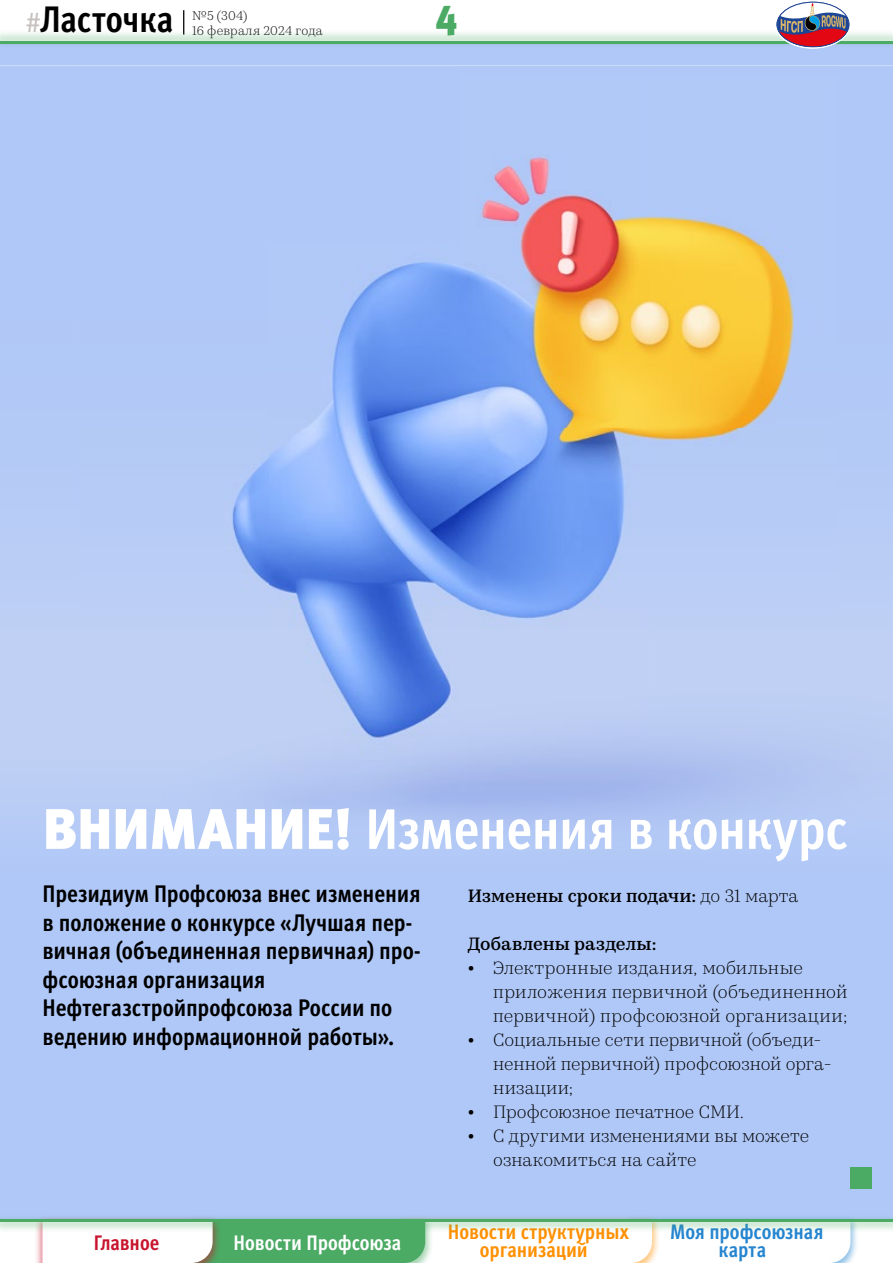
<style>
.page{position:relative;width:893px;height:1263px;background:#fff}
.page>*{position:absolute;margin:0;border:0;box-sizing:border-box;transform-origin:0 0}
._1_0_Zag{font:700 condensed 57px "Meta Pro";letter-spacing:-.01em;color:#fff}
.t1{font:900 condensed 43.5px "Meta Pro";color:#4baa64}
.t2{font:700 condensed 36.9px "Meta Pro";letter-spacing:-.005em;color:#000}
._2_0_Lid{font:700 condensed 24px/28.5px "Meta Pro";letter-spacing:-.005em;color:#000}
.t3{font:700 condensed 21px/18px "Meta Pro";color:#ff9000;text-align:center}
.t4{font:700 condensed 21px/18px "Meta Pro";letter-spacing:-.005em;color:#2585d0;text-align:center}
.t5{font:700 condensed 21px "Meta Pro";color:#fff}
.t6{font:700 condensed 21px "Meta Pro";letter-spacing:-.005em;color:#c8142d}
.t7{font:300 18px/24px "Kazimir Text";letter-spacing:.005em;color:#000}
._2_0_Lid-2{font:500 18px "Kazimir Text";letter-spacing:-.005em;color:#000}
._0_1_First{font:500 18px "Kazimir Text";letter-spacing:.005em;color:#000}
.t8{font:300 12.75px/15px "Kazimir Text";letter-spacing:.015em;color:#000}
.s1{font-weight:400;font-stretch:normal;font-size:27px;color:#c6c1bf}
.s2{font-weight:900;font-stretch:normal}
.s3{font-weight:300}
.s4{font-weight:900}
</style>
<div class="page">
<div style="left:0;top:44px;width:893px;height:1178px;background:#b0c8f8"></div>
<img style="left:0;top:65px;width:893px;height:747px">
<div style="left:850px;top:1167px;width:22px;height:21px;background:#4baa64"></div>
<div style="left:623px;top:1215px;width:236px;height:48px;background:#2585d0;opacity:.5"></div>
<svg style="left:183px;top:10px;width:1px;height:19px"></svg>
<div style="left:35px;top:1215px;width:186px;height:48px;background:#c8142d;opacity:.5"></div>
<svg style="left:43px;top:1233px;width:807px;height:30px"></svg>
<div style="left:0;top:1214px;width:893px;height:19px;background:#4baa64;opacity:.3"></div>
<hr style="left:0;top:1219px;width:893px;height:3px;background:#4baa64">
<div style="left:0;top:29px;width:893px;height:19px;background:#4baa64;opacity:.3"></div>
<hr style="left:0;top:41px;width:893px;height:3px;background:#4baa64">
<svg style="left:775px;top:2px;width:75px;height:46px"></svg>
<div style="left:775px;top:0;width:75px;height:48px;border:1px solid #fff;border-radius:50%"></div>
<h3 class="t2" style="left:26px;top:-9px;width:149px"><span class="s1">#</span>Ласточка</h3>
<p class="t8" style="left:192px;top:7px;width:132px">№5 (304)<br>16 февраля 2024 года</p>
<h2 class="t1" style="left:436px;top:-14px;width:23px">4</h2>
<p class="_1_0_Zag" style="left:43px;top:785px;width:807px"><span class="s2">ВНИМАНИЕ!</span> Изменения в конкурс</p>
<p class="_2_0_Lid" style="left:43px;top:878px;width:380px">Президиум Профсоюза внес изменения в положение о конкурсе «Лучшая пер‑ вичная (объединенная первичная) про‑ фсоюзная организация Нефтегазстройпроф союза России по ведению информационной работы».</p>
<p class="_2_0_Lid-2" style="left:468px;top:882px;width:332px">Изменены сроки подачи: <span class="s3">до 31 марта</span></p>
<p class="_0_1_First" style="left:468px;top:930px;width:190px">Добавлены разделы:</p>
<p class="t7" style="left:493px;top:955px;width:356px;text-indent:-26px"><span class="s4">•</span> Электронные издания, мобильные приложения первичной (объединенной первичной) профсоюзной организации;</p>
<p class="t7" style="left:493px;top:1027px;width:340px;text-indent:-26px"><span class="s4">•</span> Социальные сети первичной (объеди&shy;ненной первичной) профсоюзной орга&shy;низации;</p>
<p class="t7" style="left:468px;top:1099px;width:277px"><span class="s4">•</span> Профсоюзное печатное СМИ.</p>
<p class="t7" style="left:493px;top:1123px;width:318px;text-indent:-26px"><span class="s4">•</span> С другими изменениями вы можете ознакомиться на сайте</p>
<p class="t6" style="left:94px;top:1226px;width:67px">Главное</p>
<p class="t5" style="left:234px;top:1226px;width:169px">Новости Профсоюза</p>
<p class="t3" style="left:448px;top:1222px;width:182px">Новости структурных организаций</p>
<p class="t4" style="left:670px;top:1222px;width:155px">Моя профсоюзная карта</p>
</div>
